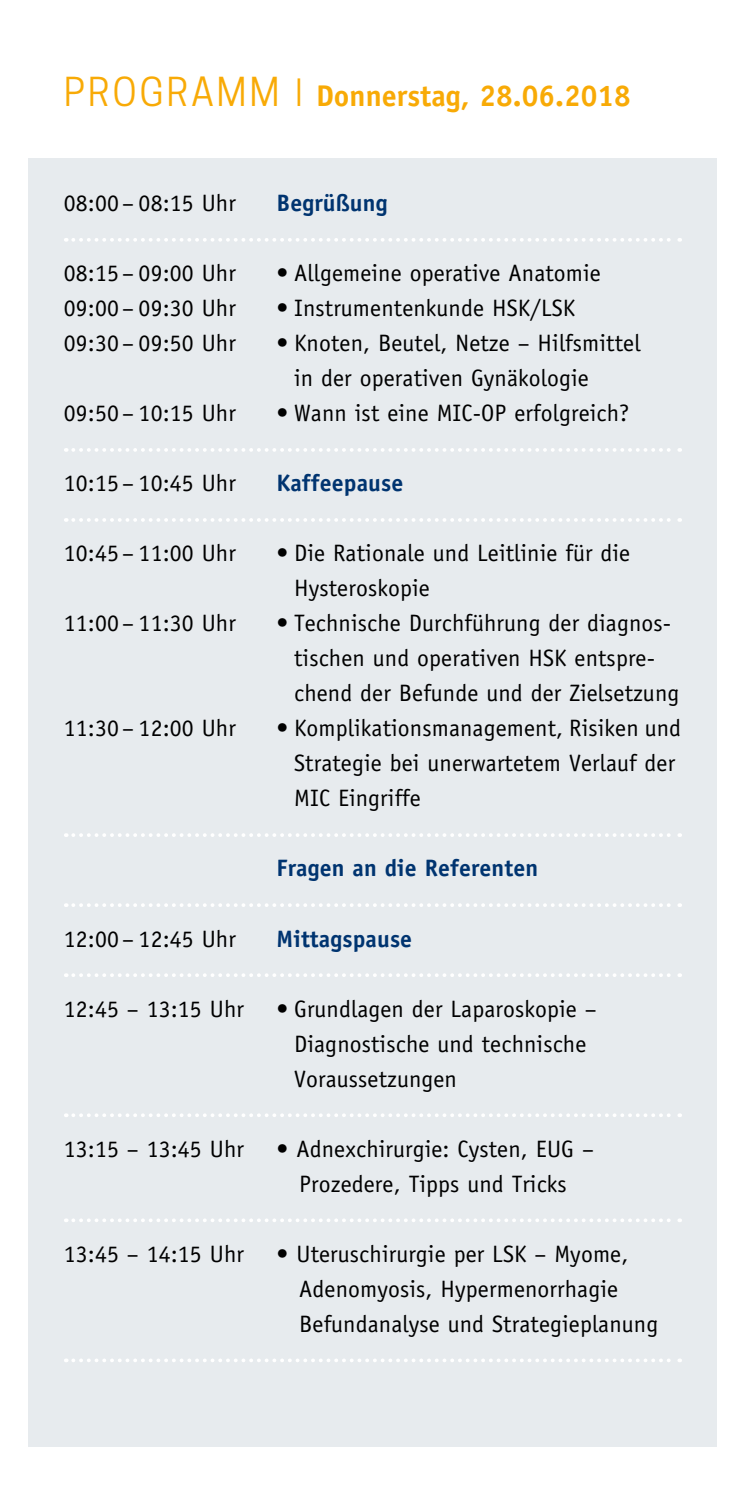
<style>
.page{position:relative;width:745px;height:1489px;background:#fff}
.page>*{position:absolute;margin:0;border:0;box-sizing:border-box;transform-origin:0 0}
.t1{font:700 30px "Officina Sans";color:#f8aa06}
.t2{font:23.75px/35px "Officina Sans";letter-spacing:.005em;color:#000}
.t3{font:700 23.75px "Officina Sans";letter-spacing:.005em;color:#003470}
.s1{font-family:"Cooper Hewitt";font-weight:400;font-size:37.5px}
.s2{font-family:"Stone Serif";font-weight:400;font-size:37.5px}
</style>
<div class="page">
<div style="left:28px;top:158px;width:688px;height:1288px;background:#e7ebee"></div>
<svg style="left:73px;top:238px;width:606px;height:4px"></svg>
<svg style="left:73px;top:448px;width:606px;height:4px"></svg>
<svg style="left:73px;top:518px;width:606px;height:4px"></svg>
<svg style="left:73px;top:833px;width:606px;height:4px"></svg>
<svg style="left:73px;top:903px;width:606px;height:4px"></svg>
<svg style="left:73px;top:973px;width:606px;height:4px"></svg>
<svg style="left:73px;top:1113px;width:606px;height:4px"></svg>
<svg style="left:73px;top:1218px;width:606px;height:4px"></svg>
<svg style="left:73px;top:1359px;width:606px;height:3px"></svg>
<p class="t1" style="left:64px;top:77px;width:568px"><span class="s1">PROGRAMM</span> <span class="s2">|</span> Donnerstag, 28.06.2018</p>
<p class="t2" style="left:64px;top:185px;width:173px">08:00 – 08:15 Uhr</p>
<p class="t3" style="left:276px;top:188px;width:112px">Begrüßung</p>
<p class="t2" style="left:64px;top:255px;width:173px">08:15 – 09:00 Uhr</p>
<p class="t2" style="left:276px;top:255px;width:325px">• Allgemeine operative Anatomie</p>
<p class="t2" style="left:64px;top:290px;width:173px">09:00 – 09:30 Uhr</p>
<p class="t2" style="left:276px;top:290px;width:300px">• Instrumentenkunde HSK/LSK</p>
<p class="t2" style="left:64px;top:325px;width:173px">09:30 – 09:50 Uhr</p>
<p class="t2" style="left:294px;top:325px;width:347px;text-indent:-18px">• Knoten, Beutel, Netze – Hilfsmittel in der operativen Gynäkologie</p>
<p class="t2" style="left:64px;top:395px;width:173px">09:50 – 10:15 Uhr</p>
<p class="t2" style="left:276px;top:395px;width:354px">• Wann ist eine MIC-OP erfolgreich?</p>
<p class="t2" style="left:64px;top:465px;width:173px">10:15 – 10:45 Uhr</p>
<p class="t3" style="left:276px;top:468px;width:128px">Kaffeepause</p>
<p class="t2" style="left:64px;top:535px;width:173px">10:45 – 11:00 Uhr</p>
<p class="t2" style="left:294px;top:535px;width:337px;text-indent:-18px">• Die Rationale und Leitlinie für die<br>Hysteroskopie</p>
<p class="t2" style="left:64px;top:605px;width:173px">11:00 – 11:30 Uhr</p>
<p class="t2" style="left:294px;top:605px;width:386px;text-indent:-18px">• Technische Durchführung der diagnos&shy;tischen und operativen HSK entspre&shy;chend der Befunde und der Zielsetzung</p>
<p class="t2" style="left:64px;top:710px;width:173px">11:30 – 12:00 Uhr</p>
<p class="t2" style="left:294px;top:710px;width:388px;text-indent:-18px">• Komplikationsmanagement, Risiken und<br>Strategie bei unerwartetem Verlauf der<br>MIC Eingriffe</p>
<p class="t3" style="left:276px;top:853px;width:263px">Fragen an die Referenten</p>
<p class="t2" style="left:64px;top:921px;width:173px">12:00 – 12:45 Uhr</p>
<p class="t3" style="left:276px;top:923px;width:137px">Mittagspause</p>
<p class="t2" style="left:64px;top:991px;width:181px">12:45 – 13:15 Uhr</p>
<p class="t2" style="left:294px;top:991px;width:304px;text-indent:-18px">• Grundlagen der Laparoskopie –<br>Diagnostische und technische<br>Voraussetzungen</p>
<p class="t2" style="left:64px;top:1131px;width:181px">13:15 – 13:45 Uhr</p>
<p class="t2" style="left:276px;top:1131px;width:318px;text-align:center">• Adnexchirurgie: Cysten, EUG –<br>Prozedere, Tipps und Tricks</p>
<p class="t2" style="left:64px;top:1236px;width:181px">13:45 – 14:15 Uhr</p>
<p class="t2" style="left:299px;top:1236px;width:360px;text-indent:-23px">• Uteruschirurgie per LSK – Myome,<br>Adenomyosis, Hypermenorrhagie<br>Befundanalyse und Strategieplanung</p>
</div>
